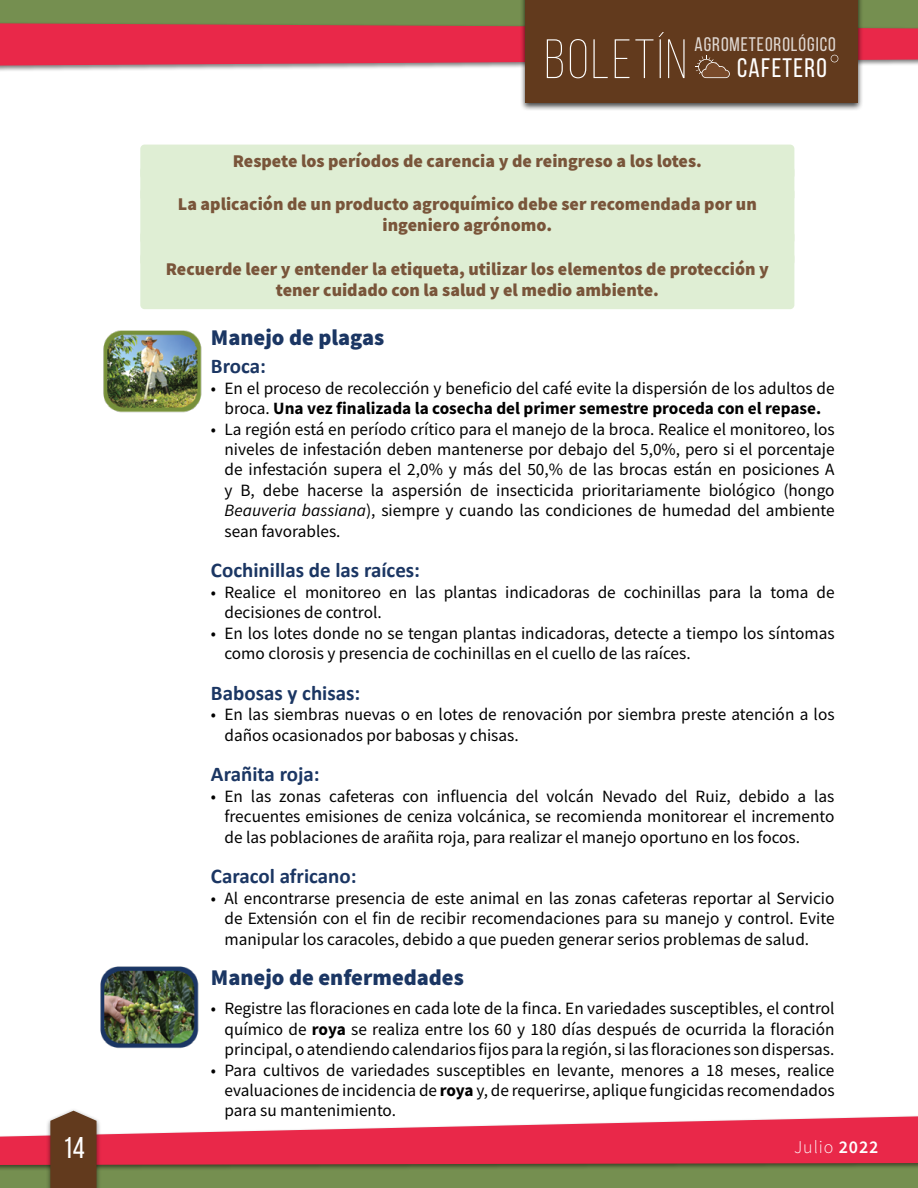
<style>
.page{position:relative;width:918px;height:1188px;background:#fff}
.page>*{position:absolute;margin:0;border:0;box-sizing:border-box;transform-origin:0 0}
.t1{font:300 55.35px "Bebas Neue";letter-spacing:.05em;color:#fff}
.t2{font:30px "Bebas Neue";color:#fff}
.t3{font:26.85px "Bebas Neue";letter-spacing:.05em;color:#fff}
.t4{font:900 22.5px "Source Sans Pro";color:#1b3663}
.t5{font:700 21px "Calibri";color:#1b3663}
.t6{font:19.65px "Bebas Neue";letter-spacing:.05em;color:#fff}
.t7{font:900 18px/21.6px "Source Sans Pro";color:#79553a;text-align:center}
.t8{font:300 18px "Source Sans Pro";letter-spacing:.05em;color:#fff}
.t9{font:17.25px/20.4px "Source Sans Pro";color:#000;text-align:justify}
.s1{font-weight:700}
.s2{font-style:italic}
.s3{font-weight:600}
</style>
<div class="page">
<div style="left:0;top:1143px;width:918px;height:45px;background:#758f50"></div>
<div style="left:0;top:0;width:918px;height:55px;background:#758f50"></div>
<div style="left:0;top:1114px;width:918px;height:57px;background:#000;opacity:.5"></div>
<svg style="left:0;top:1116px;width:918px;height:49px;fill:#e92849"></svg>
<div style="left:520px;top:0;width:343px;height:111px;background:#000;opacity:.75"></div>
<div style="left:526px;top:0;width:332px;height:103px;background:#623a1d"></div>
<svg style="left:0;top:23px;width:918px;height:55px"></svg>
<div style="left:46px;top:1107px;width:55px;height:81px;background:#000;opacity:.5"></div>
<svg style="left:50px;top:1111px;width:47px;height:77px;background:#6b462b"></svg>
<img style="left:103px;top:330px;width:99px;height:83px">
<img style="left:100px;top:966px;width:99px;height:83px">
<div style="left:140px;top:145px;width:654px;height:35px;background:#dfeed4;border-radius:4px"></div>
<div style="left:140px;top:166px;width:654px;height:35px;background:#dfeed4;border-radius:4px"></div>
<div style="left:140px;top:188px;width:654px;height:56px;background:#dfeed4;border-radius:4px"></div>
<div style="left:140px;top:231px;width:654px;height:35px;background:#dfeed4;border-radius:4px"></div>
<div style="left:140px;top:253px;width:654px;height:56px;background:#dfeed4;border-radius:4px"></div>
<h1 class="t1" style="left:545px;top:30px;width:144px">BOLETÍN</h1>
<p class="t6" style="left:695px;top:34px;width:143px">AGROMETEOROLÓGICO</p>
<h3 class="t3" style="left:737px;top:53px;width:91px">CAFETERO</h3>
<p class="t7" style="left:233px;top:149px;width:471px">Respete los períodos de carencia y de reingreso a los lotes.</p>
<p class="t7" style="left:178px;top:193px;width:580px">La aplicación de un producto agroquímico debe ser recomendada por un ingeniero agrónomo.</p>
<p class="t7" style="left:166px;top:257px;width:605px">Recuerde leer y entender la etiqueta, utilizar los elementos de protección y tener cuidado con la salud y el medio ambiente.</p>
<h3 class="t4" style="left:211px;top:322px;width:175px">Manejo de plagas</h3>
<p class="t5" style="left:211px;top:353px;width:57px">Broca:</p>
<p class="t9" style="left:211px;top:378px;width:625px;text-align:center">• En el proceso de recolección y beneficio del café evite la dispersión de los adultos de broca. <span class="s1">Una vez finalizada la cosecha del primer semestre proceda con el repase.</span></p>
<p class="t9" style="left:224px;top:419px;width:612px;text-indent:-14px">• La región está en período crítico para el manejo de la broca. Realice el monitoreo, los niveles de infestación deben mantenerse por debajo del 5,0%, pero si el porcentaje de infestación supera el 2,0% y más del 50,% de las brocas están en posiciones A y B, debe hacerse la aspersión de insecticida prioritariamente biológico (hongo <span class="s2">Beauveria bassiana</span>), siempre y cuando las condiciones de humedad del ambiente sean favorables.</p>
<p class="t5" style="left:211px;top:557px;width:211px">Cochinillas de las raíces:</p>
<p class="t9" style="left:224px;top:582px;width:612px;text-indent:-14px">• Realice el monitoreo en las plantas indicadoras de cochinillas para la toma de decisiones de control.</p>
<p class="t9" style="left:224px;top:623px;width:612px;text-indent:-14px">• En los lotes donde no se tengan plantas indicadoras, detecte a tiempo los síntomas como clorosis y presencia de cochinillas en el cuello de las raíces.</p>
<p class="t5" style="left:211px;top:679px;width:151px">Babosas y chisas:</p>
<p class="t9" style="left:224px;top:704px;width:612px;text-indent:-14px">• En las siembras nuevas o en lotes de renovación por siembra preste atención a los daños ocasionados por babosas y chisas.</p>
<p class="t5" style="left:211px;top:761px;width:110px">Arañita roja:</p>
<p class="t9" style="left:224px;top:786px;width:612px;text-indent:-14px">• En las zonas cafeteras con influencia del volcán Nevado del Ruiz, debido a las frecuentes emisiones de ceniza volcánica, se recomienda monitorear el incremento de las poblaciones de arañita roja, para realizar el manejo oportuno en los focos.</p>
<p class="t5" style="left:211px;top:863px;width:147px">Caracol africano:</p>
<p class="t9" style="left:224px;top:888px;width:612px;text-indent:-14px">• Al encontrarse presencia de este animal en las zonas cafeteras reportar al Servicio de Extensión con el fin de recibir recomendaciones para su manejo y control. Evite manipular los caracoles, debido a que pueden generar serios problemas de salud.</p>
<h3 class="t4" style="left:211px;top:962px;width:255px">Manejo de enfermedades</h3>
<p class="t9" style="left:224px;top:998px;width:612px;text-indent:-14px">• Registre las floraciones en cada lote de la finca. En variedades susceptibles, el control químico de <span class="s1">roya</span> se realiza entre los 60 y 180 días después de ocurrida la floración principal, o atendiendo calendarios fijos para la región, si las floraciones son dispersas.</p>
<p class="t9" style="left:224px;top:1060px;width:612px;text-indent:-14px">• Para cultivos de variedades susceptibles en levante, menores a 18 meses, realice evaluaciones de incidencia de <span class="s1">roya</span> y, de requerirse, aplique fungicidas recomendados para su mantenimiento.</p>
<h2 class="t2" style="left:63px;top:1132px;width:24px">14</h2>
<p class="t8" style="left:794px;top:1135px;width:86px">Julio <span class="s3">2022</span></p>
</div>
